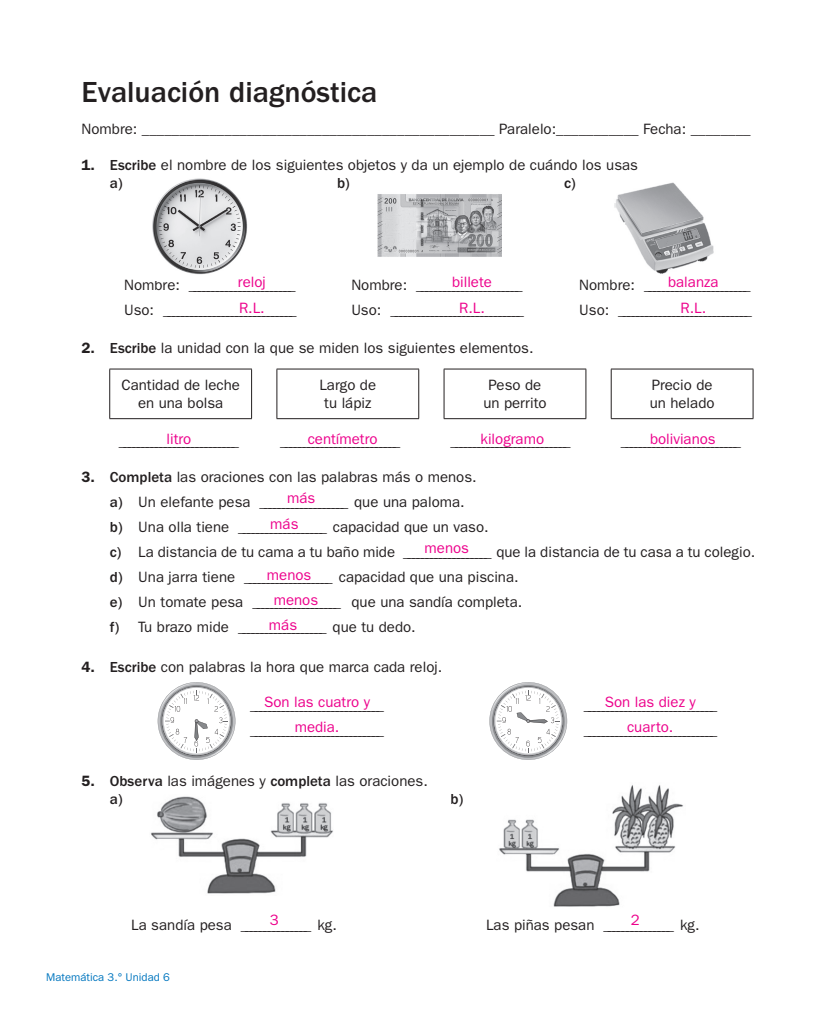
<style>
.page{position:relative;width:837px;height:1014px;background:#fff}
.page>*{position:absolute;margin:0;border:0;box-sizing:border-box;transform-origin:0 0}
.t1{font:500 30px "ITC Franklin Gothic Std";color:#231f20}
.t2{font:15px/25.1px "ITC Franklin Gothic Std";color:#231f20}
.t3{font:15px/25.1px "ITC Franklin Gothic Std";color:#ed028c;text-align:center}
.t4{font:500 15px "ITC Franklin Gothic Std";color:#231f20}
.t5{font:11.25px "ITC Franklin Gothic Std";color:#0076bf}
.s1{font-weight:600}
.s2{font-weight:500}
</style>
<div class="page">
<hr style="left:610px;top:369px;width:143px;height:1px;background:#231f20">
<hr style="left:610px;top:369px;width:1px;height:49px;background:#231f20">
<hr style="left:752px;top:369px;width:1px;height:49px;background:#231f20">
<hr style="left:610px;top:418px;width:143px;height:1px;background:#231f20">
<hr style="left:443px;top:369px;width:143px;height:1px;background:#231f20">
<hr style="left:443px;top:369px;width:1px;height:49px;background:#231f20">
<hr style="left:585px;top:369px;width:1px;height:49px;background:#231f20">
<hr style="left:443px;top:418px;width:143px;height:1px;background:#231f20">
<hr style="left:276px;top:369px;width:143px;height:1px;background:#231f20">
<hr style="left:276px;top:369px;width:1px;height:49px;background:#231f20">
<hr style="left:418px;top:369px;width:1px;height:49px;background:#231f20">
<hr style="left:276px;top:418px;width:143px;height:1px;background:#231f20">
<hr style="left:109px;top:369px;width:143px;height:1px;background:#231f20">
<hr style="left:109px;top:369px;width:1px;height:49px;background:#231f20">
<hr style="left:251px;top:369px;width:1px;height:49px;background:#231f20">
<hr style="left:109px;top:418px;width:143px;height:1px;background:#231f20">
<img style="left:152px;top:178px;width:96px;height:97px">
<img style="left:151px;top:796px;width:182px;height:98px">
<img style="left:377px;top:194px;width:125px;height:63px">
<img style="left:614px;top:182px;width:100px;height:92px">
<img style="left:499px;top:785px;width:184px;height:122px">
<svg style="left:489px;top:682px;width:78px;height:77px"></svg>
<svg style="left:158px;top:682px;width:77px;height:77px"></svg>
<h1 class="t1" style="left:81px;top:75px;width:297px">Evaluación diagnóstica</h1>
<p class="t2" style="left:81px;top:117px;width:670px">Nombre: _______________________________________________ Paralelo:___________ Fecha: ________</p>
<p class="t2" style="left:110px;top:156px;width:529px;line-height:18px;text-indent:-28px"><span class="s1">1.</span> <span class="s2">Escribe</span> el nombre de los siguientes objetos y da un ejemplo de cuándo los usas <span class="s2">a)</span></p>
<p class="t4" style="left:337px;top:175px;width:14px">b)</p>
<p class="t4" style="left:564px;top:175px;width:13px">c)</p>
<p class="t3" style="left:238px;top:270px;width:29px;text-align:left">reloj<br>R.L.</p>
<p class="t3" style="left:452px;top:270px;width:41px">billete<br>R.L.</p>
<p class="t3" style="left:667px;top:270px;width:52px">balanza<br>R.L.</p>
<p class="t2" style="left:124px;top:273px;width:174px">N o m b r e : _______________________<br>U s o : _____________________________</p>
<p class="t2" style="left:351px;top:273px;width:174px">N o m b r e : _______________________<br>U s o : _____________________________</p>
<p class="t2" style="left:579px;top:273px;width:174px">N o m b r e : _______________________<br>U s o : _____________________________</p>
<p class="t2" style="left:81px;top:335px;width:453px"><span class="s1">2.</span> <span class="s2">Escribe</span> la unidad con la que se miden los siguientes elementos.</p>
<p class="t2" style="left:121px;top:376px;width:120px;line-height:18px;text-align:center">Cantidad de leche en una bolsa</p>
<p class="t2" style="left:319px;top:376px;width:58px;line-height:18px;text-align:center">Largo de tu lápiz</p>
<p class="t2" style="left:483px;top:376px;width:65px;line-height:18px;text-align:center">Peso de un perrito</p>
<p class="t2" style="left:649px;top:376px;width:66px;line-height:18px">Precio de un helado</p>
<p class="t3" style="left:166px;top:426px;width:26px">litro</p>
<p class="t3" style="left:307px;top:426px;width:71px">centímetro</p>
<p class="t3" style="left:480px;top:426px;width:65px">kilogramo</p>
<p class="t3" style="left:649px;top:426px;width:67px">bolivianos</p>
<p class="t2" style="left:119px;top:428px;width:122px">__________________________</p>
<p class="t2" style="left:280px;top:428px;width:122px">__________________________</p>
<p class="t2" style="left:450px;top:428px;width:121px">__________________________</p>
<p class="t2" style="left:620px;top:428px;width:121px">__________________________</p>
<p class="t2" style="left:110px;top:464px;width:646px;text-indent:-28px"><span class="s1">3.</span> <span class="s2">Completa</span> las oraciones con las palabras más o menos.<br><span class="s2">a)</span> Un elefante pesa ___________________ que una paloma.<br><span class="s2">b)</span> Una olla tiene ___________________ capacidad que un vaso.<br><span class="s2">c)</span> La distancia de tu cama a tu baño mide ___________________ que la distancia de tu casa a tu colegio. <span class="s2">d)</span> Una jarra tiene ___________________ capacidad que una piscina.<br><span class="s2">e)</span> Un tomate pesa ___________________ que una sandía completa.<br><span class="s2">f )</span> Tu b r a z o m i d e ___________________ q u e t u d e d o .</p>
<p class="t2" style="left:81px;top:654px;width:362px"><span class="s1">4.</span> <span class="s2">Escribe</span> con palabras la hora que marca cada reloj.</p>
<p class="t3" style="left:270px;top:485px;width:46px;line-height:25.8px;text-align:left;text-indent:17px">más más</p>
<p class="t3" style="left:424px;top:536px;width:46px">menos</p>
<p class="t3" style="left:267px;top:562px;width:46px">menos</p>
<p class="t3" style="left:274px;top:587px;width:46px">menos</p>
<p class="t3" style="left:269px;top:612px;width:30px">más</p>
<p class="t3" style="left:264px;top:689px;width:107px">Son las cuatro y media.</p>
<p class="t3" style="left:604px;top:689px;width:92px">Son las diez y cuarto.</p>
<p class="t2" style="left:250px;top:692px;width:135px">_____________________________ _____________________________</p>
<p class="t2" style="left:583px;top:692px;width:135px">_____________________________ _____________________________</p>
<p class="t2" style="left:110px;top:772px;width:319px;line-height:18px;text-indent:-28px"><span class="s1">5.</span> <span class="s2">Observa</span> las imágenes y <span class="s2">completa</span> las oraciones. <span class="s2">a)</span></p>
<p class="t4" style="left:450px;top:791px;width:14px">b)</p>
<p class="t3" style="left:270px;top:907px;width:10px">3</p>
<p class="t3" style="left:630px;top:907px;width:11px">2</p>
<p class="t2" style="left:131px;top:912px;width:207px">L a s a n d í a p e s a _______________ k g .</p>
<p class="t2" style="left:486px;top:912px;width:215px">L a s p i ñ a s p e s a n _______________ k g .</p>
<p class="t5" style="left:46px;top:970px;width:125px">Matemática 3.° Unidad 6</p>
</div>
